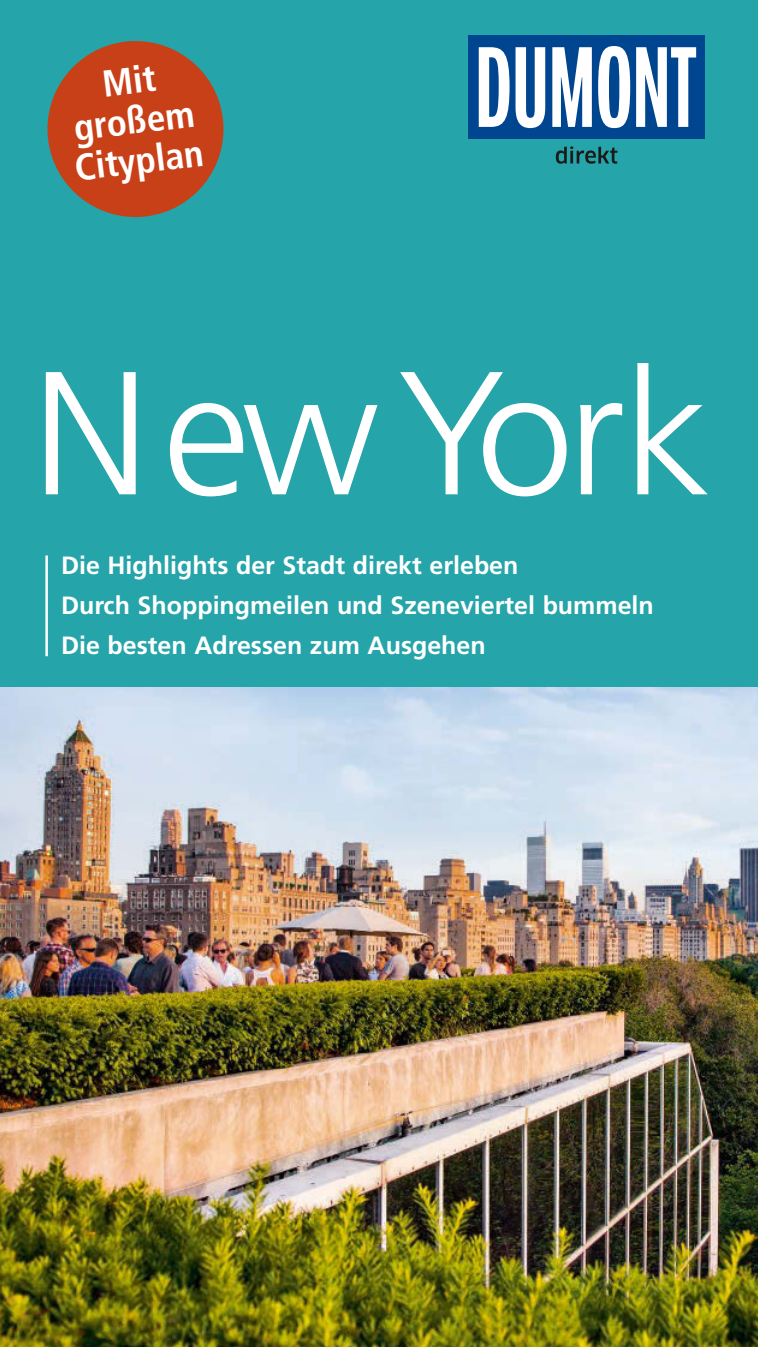
<style>
.page{position:relative;width:758px;height:1347px;background:#fff}
.page>*{position:absolute;margin:0;border:0;box-sizing:border-box;transform-origin:0 0}
.t1{font:300 175px "DM.Frutiger LT Pro 45";letter-spacing:-.035em;color:#fff}
.t2{font:37.5px/40px "DM.Frutiger LT Pro 67 Bold Cn";color:#fff;text-align:center}
.t3{font:700 25px/40px "DM.Frutiger LT Pro 65";color:#fff}
</style>
<div class="page">
<div style="left:0;top:0;width:758px;height:1346px;background:#25a4a9"></div>
<svg style="left:47px;top:41px;width:177px;height:176px"></svg>
<hr style="left:45px;top:555px;width:3px;height:101px;background:#fff">
<div style="left:467px;top:35px;width:237px;height:104px;background:#00458f"></div>
<svg style="left:636px;top:47px;width:60px;height:80px"></svg>
<svg style="left:598px;top:46px;width:32px;height:82px"></svg>
<svg style="left:552px;top:47px;width:40px;height:80px"></svg>
<svg style="left:515px;top:47px;width:30px;height:81px"></svg>
<svg style="left:479px;top:47px;width:30px;height:80px"></svg>
<svg style="left:556px;top:146px;width:61px;height:18px"></svg>
<img style="left:0;top:687px;width:758px;height:659px">
<h2 class="t2" style="left:63px;top:69px;width:131px;rotate:-7deg">Mit großem<br>Cityplan</h2>
<h1 class="t1" style="left:32px;top:331px;width:680px">New York</h1>
<p class="t3" style="left:61px;top:548px;width:594px">Die Highlights der Stadt direkt erleben<br>Durch Shoppingmeilen und Szeneviertel bummeln<br>Die besten Adressen zum Ausgehen</p>
</div>
